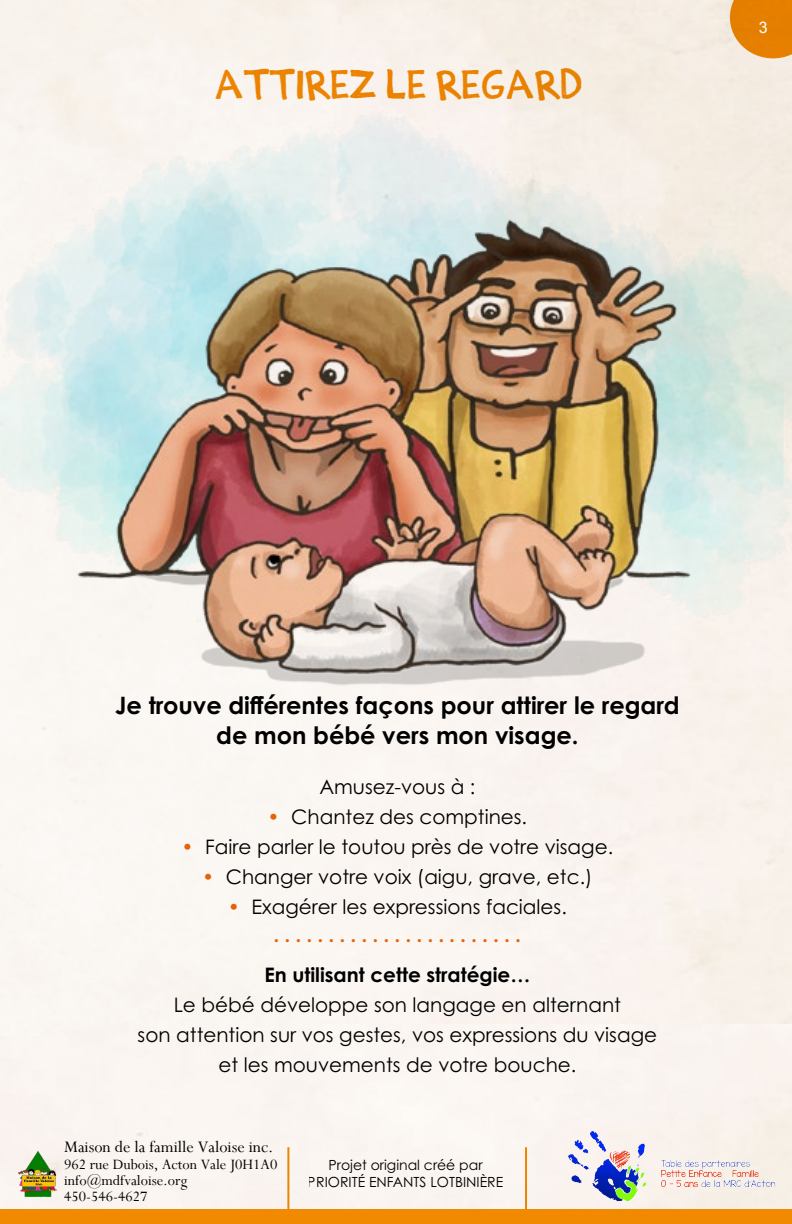
<style>
.page{position:relative;width:792px;height:1224px;background:#fff}
.page>*{position:absolute;margin:0;border:0;box-sizing:border-box;transform-origin:0 0}
.t1{font:40px "Estoy Bueno";color:#f18a00}
.t2{font:700 24px/30px "Century Gothic Pro";color:#000;text-align:center}
.t3{font:20px/30px "Century Gothic Pro";color:#000;text-align:center}
.t4{font:700 20px "Century Gothic Pro";color:#000}
.t5{font:700 20px "Aaux Next";color:#ec6408}
.t6{font:18px "Perpetua";color:#000}
.t7{font:16px/16px "Perpetua";color:#000}
.t8{font:16px "Arial";color:#fff}
.t9{font:14px/16.8px "Century Gothic Pro";color:#000;text-align:center}
.s1{color:#ec6408}
</style>
<div class="page">
<img style="left:0;top:0;width:792px;height:1025px">
<svg style="left:730px;top:0;width:62px;height:58px;background:#e68a19"></svg>
<hr style="left:287px;top:1147px;width:2px;height:68px;background:#f18a00">
<hr style="left:525px;top:1147px;width:2px;height:68px;background:#f18a00">
<div style="left:0;top:1209px;width:792px;height:15px;background:#f18a00"></div>
<img style="left:8px;top:1138px;width:60px;height:68px">
<img style="left:563px;top:1129px;width:217px;height:73px">
<h1 class="t1" style="left:215px;top:62px;width:369px">ATTIREZ LE REGARD</h1>
<p class="t8" style="left:759px;top:17px;width:10px">3</p>
<p class="t2" style="left:115px;top:689px;width:566px">Je trouve différentes façons pour attirer le regard de mon bébé vers mon visage.</p>
<p class="t3" style="left:319px;top:771px;width:157px">Amusez-vous à :</p>
<p class="t3" style="left:268px;top:801px;width:261px"><span class="s1">•</span> Chantez des comptines.</p>
<p class="t3" style="left:182px;top:831px;width:433px"><span class="s1">•</span> Faire parler le toutou près de votre visage.</p>
<p class="t3" style="left:202px;top:861px;width:392px"><span class="s1">•</span> Changer votre voix (aigu, grave, etc.)</p>
<p class="t3" style="left:228px;top:891px;width:341px"><span class="s1">•</span> Exagérer les expressions faciales.</p>
<p class="t5" style="left:274px;top:920px;width:249px">.......................</p>
<p class="t4" style="left:264px;top:962px;width:267px">En utilisant cette stratégie…</p>
<p class="t3" style="left:138px;top:989px;width:521px">Le bébé développe son langage en alternant<br>son attention sur vos gestes, vos expressions du visage et les mouvements de votre bouche.</p>
<p class="t6" style="left:64px;top:1136px;width:211px">Maison de la famille Valoise inc.</p>
<p class="t7" style="left:64px;top:1156px;width:215px">962 rue Dubois, Acton Vale J0H1A0 info@mdfvaloise.org<br>450-546-4627</p>
<p class="t9" style="left:308px;top:1157px;width:197px">Projet original créé par<br>PRIORITÉ ENFANTS LOTBINIÈRE</p>
</div>
